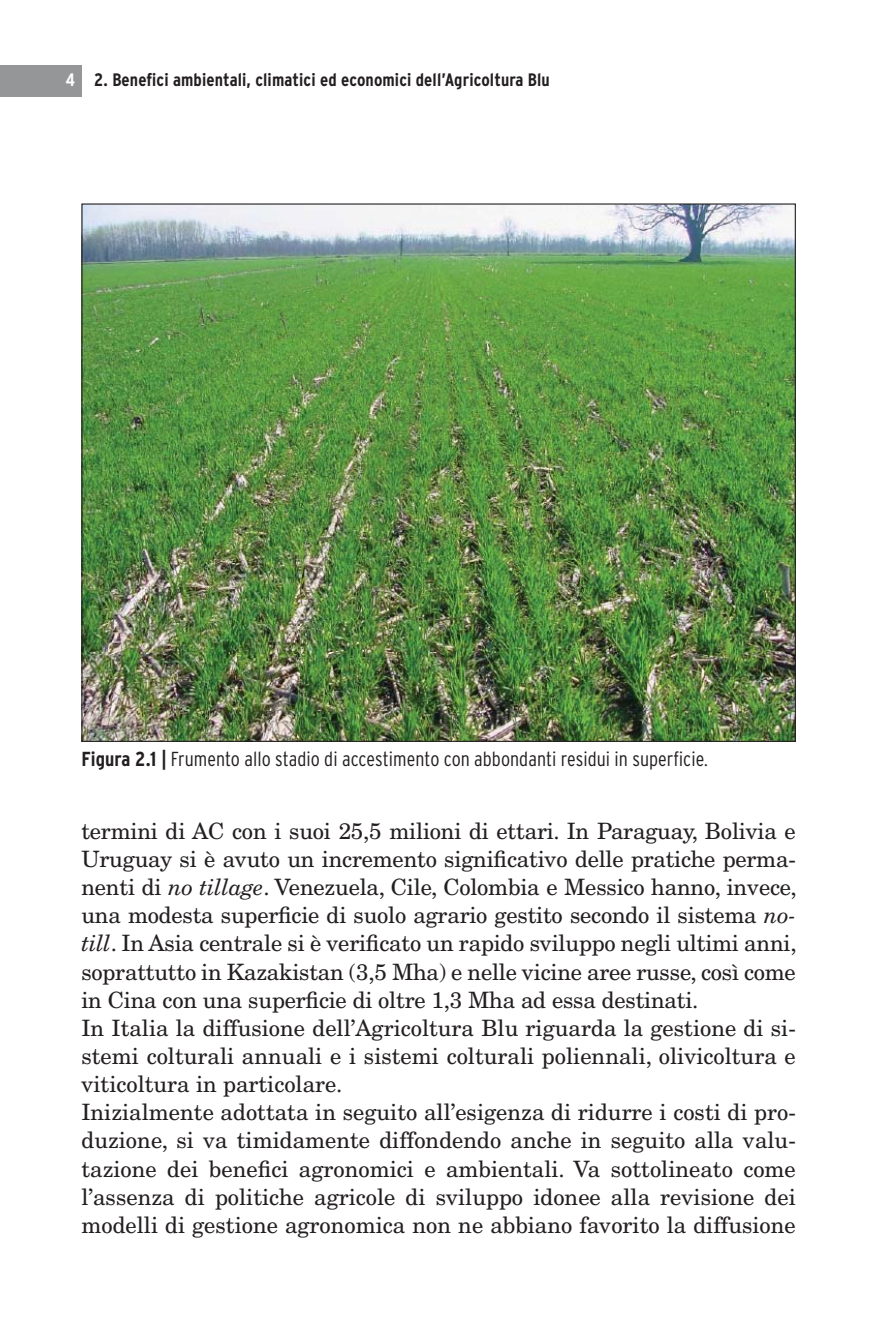
<style>
.page{position:relative;width:893px;height:1341px;background:#fff}
.page>*{position:absolute;margin:0;border:0;box-sizing:border-box;transform-origin:0 0}
.t1{font:22.5px/28.1px "New Century Schlbk LT Std";color:#231f20}
.t2{font:300 condensed 20.25px "Interstate";letter-spacing:.005em;color:#231f20}
.t3{font:700 condensed 18px "Interstate";letter-spacing:.005em;color:#231f20}
.s1{color:#fff}
.s2{font-weight:700}
.s3{font-style:italic}
</style>
<div class="page">
<div style="left:0;top:65px;width:81px;height:31px;background:#949698"></div>
<img style="left:83px;top:205px;width:711px;height:534px">
<p class="t3" style="left:66px;top:72px;width:485px"><span class="s1">4</span> 2. Benefici ambientali, climatici ed economici dell’Agricoltura Blu</p>
<p class="t2" style="left:81px;top:751px;width:628px"><span class="s2">Figura 2.1 |</span> Frumento allo stadio di accestimento con abbondanti residui in superficie.</p>
<p class="t1" style="left:81px;top:818px;width:717px">termini di AC con i suoi 25,5 milioni di ettari. In Paraguay, Bolivia e Uruguay si è avuto un incremento significativo delle pratiche perma&shy;nenti di <span class="s3">no tillage</span>. Venezuela, Cile, Colombia e Messico hanno, invece, una modesta superficie di suolo agrario gestito secondo il sistema <span class="s3">no&shy;till</span>. In Asia centrale si è verificato un rapido sviluppo negli ultimi anni, soprattutto in Kazakistan (3,5 Mha) e nelle vicine aree russe, così come in Cina con una superficie di oltre 1,3 Mha ad essa destinati.<br>In Italia la diffusione dell’Agricoltura Blu riguarda la gestione di si&shy;stemi colturali annuali e i sistemi colturali poliennali, olivicoltura e viticoltura in particolare.<br>Inizialmente adottata in seguito all’esigenza di ridurre i costi di pro&shy;duzione, si va timidamente diffondendo anche in seguito alla valu&shy;tazione dei benefici agronomici e ambientali. Va sottolineato come l’assenza di politiche agricole di sviluppo idonee alla revisione dei modelli di gestione agronomica non ne abbiano favorito la diffusione</p>
</div>
